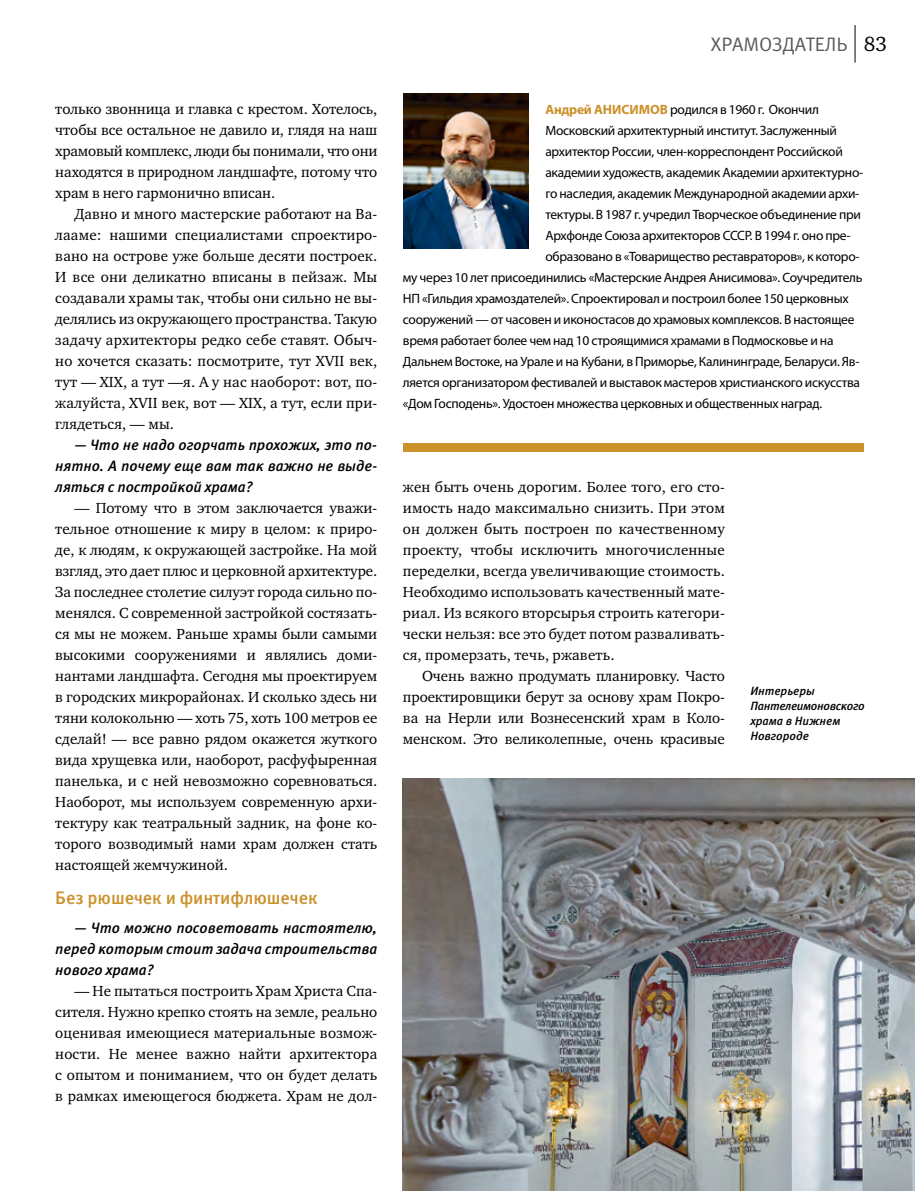
<style>
.page{position:relative;width:915px;height:1191px;background:#fff}
.page>*{position:absolute;margin:0;border:0;box-sizing:border-box;transform-origin:0 0}
.t1{font:19.5px "Meta Pro";letter-spacing:-.005em;color:#58595b}
.t2{font:500 18px "Meta Pro";letter-spacing:-.005em;color:#cb912b}
.t3{font:15px/21px "Charter ITC";color:#000;text-align:justify}
.t4{font:italic 500 15px/21px "Meta Pro";letter-spacing:-.005em;color:#000;text-align:justify}
.t5{font:13.5px "Myriad Pro";letter-spacing:-.02em;color:#000}
.t6{font:italic 500 12px/15px "Meta Pro";letter-spacing:-.005em;color:#000}
.s1{font-family:"Charter ITC";font-size:21px;color:#000}
.s2{font-weight:700;color:#cb912b}
</style>
<div class="page">
<hr style="left:854px;top:25px;width:1px;height:38px;background:#000">
<img style="left:403px;top:778px;width:511px;height:413px">
<img style="left:403px;top:94px;width:125px;height:154px">
<div style="left:403px;top:443px;width:459px;height:9px;background:#cb912b"></div>
<p class="t3" style="left:55px;top:98px;width:323px">только звонница и главка с крестом. Хотелось, чтобы все остальное не давило и, глядя на наш храмовый комплекс, люди бы понимали, что они находятся в природном ландшафте, потому что храм в него гармонично вписан.</p>
<p class="t3" style="left:55px;top:203px;width:323px;text-indent:19px">Давно и много мастерские работают на Ва&shy;лааме: нашими специалистами спроектиро&shy;вано на острове уже больше десяти построек.<br>И все они деликатно вписаны в пейзаж. Мы создавали храмы так, чтобы они сильно не вы&shy;делялись из окружающего пространства. Такую задачу архитекторы редко себе ставят. Обыч&shy;но хочется сказать: посмотрите, тут XVII век, тут — XIX, а тут —я. А у нас наоборот: вот, по&shy;жалуйста, XVII век, вот — XIX, а тут, если при&shy;глядеться, — мы.</p>
<p class="t4" style="left:55px;top:435px;width:323px;text-indent:19px">— Что не надо огорчать прохожих, это по&shy;нятно. А почему еще вам так важно не выде&shy;ляться с постройкой храма?</p>
<p class="t3" style="left:55px;top:497px;width:323px;text-indent:19px">— Потому что в этом заключается уважи&shy;тельное отношение к миру в целом: к приро&shy;де, к людям, к окружающей застройке. На мой взгляд, это дает плюс и церковной архитектуре.<br>За последнее столетие силуэт города сильно по&shy;менялся. С современной застройкой состязать&shy;ся мы не можем. Раньше храмы были самыми высокими сооружениями и являлись доми&shy;нантами ландшафта. Сегодня мы проектируем в городских микрорайонах. И сколько здесь ни тяни колокольню — хоть 75, хоть 100 метров ее сделай! — все равно рядом окажется жуткого вида хрущевка или, наоборот, расфуфыренная панелька, и с ней невозможно соревноваться.<br>Наоборот, мы используем современную архи&shy;тектуру как театральный задник, на фоне ко&shy;торого возводимый нами храм должен стать настоящей жемчужиной.</p>
<p class="t2" style="left:55px;top:886px;width:263px">Без рюшечек и финтифлюшечек</p>
<p class="t4" style="left:55px;top:918px;width:323px;text-indent:19px">— Что можно посоветовать настоятелю, перед которым стоит задача строительства нового храма?</p>
<p class="t3" style="left:55px;top:980px;width:323px;text-indent:19px">— Не пытаться построить Храм Христа Спа&shy;сителя. Нужно крепко стоять на земле, реально оценивая имеющиеся материальные возмож&shy;ности. Не менее важно найти архитектора с опытом и пониманием, что он будет делать в рамках имеющегося бюджета. Храм не дол-</p>
<h1 class="t1" style="left:710px;top:32px;width:178px">ХРАМОЗДАТЕЛЬ <span class="s1">83</span></h1>
<p class="t5" style="left:545px;top:101px;width:275px"><span class="s2">Андрей АНИСИМОВ</span> родился в 1960 г. Окончил</p>
<p class="t5" style="left:545px;top:122px;width:293px">Московский архитектурный институт. Заслуженный</p>
<p class="t5" style="left:545px;top:143px;width:299px">архитектор России, член-корреспондент Российской</p>
<p class="t5" style="left:545px;top:164px;width:319px">академии художеств, академик Академии архитектурно-</p>
<p class="t5" style="left:545px;top:185px;width:315px">го наследия, академик Международной академии архи-</p>
<p class="t5" style="left:545px;top:206px;width:317px">тектуры. В 1987 г. учредил Творческое объединение при</p>
<p class="t5" style="left:545px;top:227px;width:306px">Архфонде Союза архитекторов СССР. В 1994 г. оно пре-</p>
<p class="t5" style="left:545px;top:248px;width:316px">образовано в «Товарищество реставраторов», к которо-</p>
<p class="t5" style="left:403px;top:269px;width:461px">му через 10 лет присоединились «Мастерские Андрея Анисимова». Соучредитель</p>
<p class="t5" style="left:403px;top:290px;width:447px">НП «Гильдия храмоздателей». Спроектировал и построил более 150 церковных</p>
<p class="t5" style="left:403px;top:311px;width:453px">сооружений — от часовен и иконостасов до храмовых комплексов. В настоящее</p>
<p class="t5" style="left:403px;top:332px;width:432px">время работает более чем над 10 строящимися храмами в Подмосковье и на</p>
<p class="t5" style="left:403px;top:353px;width:458px">Дальнем Востоке, на Урале и на Кубани, в Приморье, Калининграде, Беларуси. Яв-</p>
<p class="t5" style="left:403px;top:374px;width:458px">ляется организатором фестивалей и выставок мастеров христианского искусства</p>
<p class="t5" style="left:403px;top:395px;width:420px">«Дом Господень». Удостоен множества церковных и общественных наград.</p>
<p class="t3" style="left:403px;top:476px;width:323px">жен быть очень дорогим. Более того, его сто&shy;имость надо максимально снизить. При этом он должен быть построен по качественному проекту, чтобы исключить многочисленные переделки, всегда увеличивающие стоимость.<br>Необходимо использовать качественный мате&shy;риал. Из всякого вторсырья строить категори&shy;чески нельзя: все это будет потом разваливать&shy;ся, промерзать, течь, ржаветь.</p>
<p class="t3" style="left:403px;top:665px;width:323px;text-indent:19px">Очень важно продумать планировку. Часто проектировщики берут за основу храм Покро&shy;ва на Нерли или Вознесенский храм в Коло&shy;менском. Это великолепные, очень красивые</p>
<p class="t6" style="left:750px;top:683px;width:116px">Интерьеры<br>Пантелеимоновского храма в Нижнем<br>Новгороде</p>
</div>
